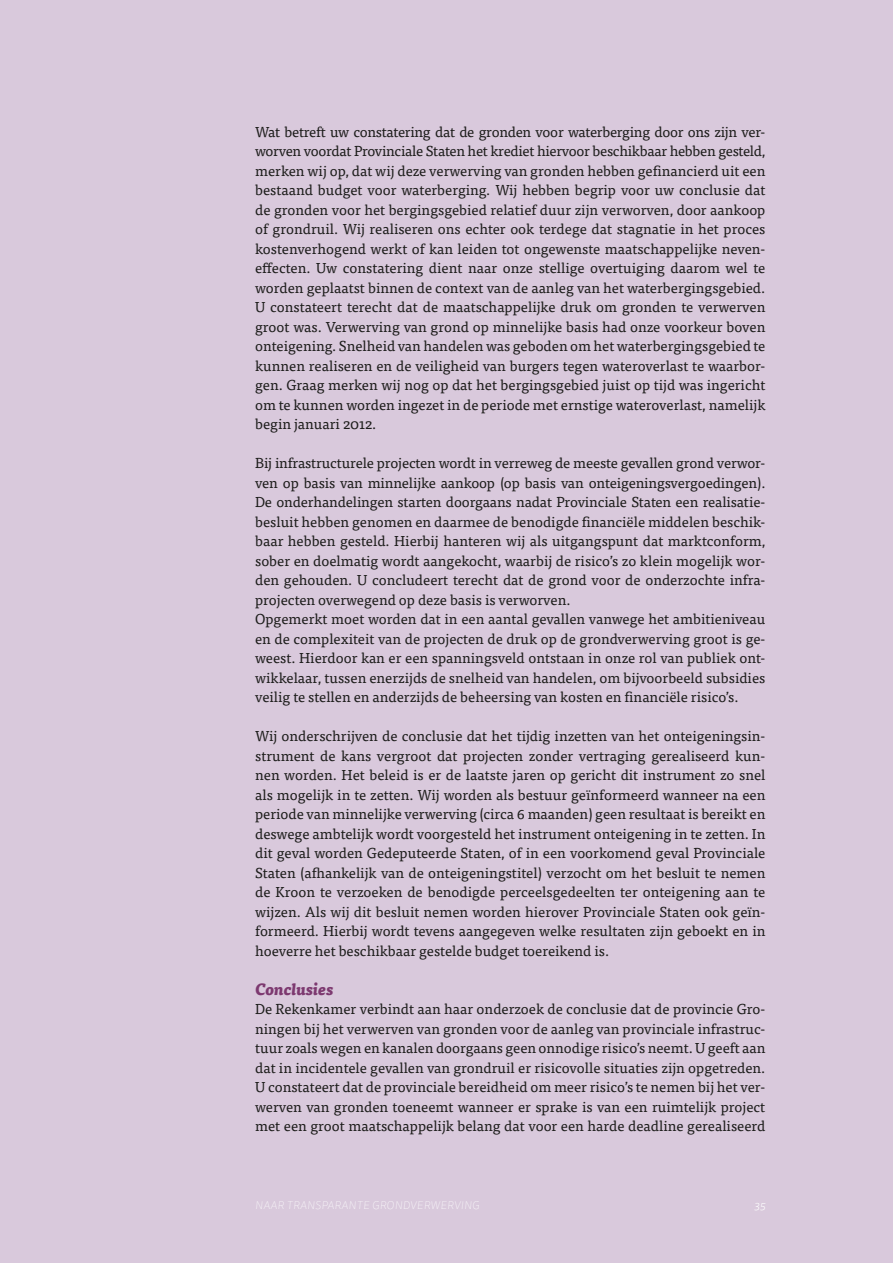
<style>
.page{position:relative;width:893px;height:1263px;background:#d9c9dc}
.page>*{position:absolute;margin:0;border:0;box-sizing:border-box;transform-origin:0 0}
.t1{font:italic 800 15.9px "Tisa OT";color:#7d3970}
.t2{font:14.4px/19.5px "Tisa OT";color:#1d1d1b;text-align:justify}
.t3{font:italic 100 11.4px "Tisa Sans OT";letter-spacing:.04em;color:#fff}
.t4{font:italic 300 11.4px "Tisa Sans OT";color:#fff}
</style>
<div class="page">
<p class="t2" style="left:255px;top:122px;width:512px">Wat betreft uw constatering dat de gronden voor waterberging door ons zijn ver&shy;worven voordat Provinciale Staten het krediet hiervoor beschikbaar hebben gesteld, merken wij op, dat wij deze verwerving van gronden hebben gefinancierd uit een bestaand budget voor waterberging. Wij hebben begrip voor uw conclusie dat de gronden voor het bergingsgebied relatief duur zijn verworven, door aankoop of grondruil. Wij realiseren ons echter ook terdege dat stagnatie in het proces kostenverhogend werkt of kan leiden tot ongewenste maatschappelijke neven&shy;effecten. Uw constatering dient naar onze stellige overtuiging daarom wel te worden geplaatst binnen de context van de aanleg van het waterbergingsgebied.<br>U constateert terecht dat de maatschappelijke druk om gronden te verwerven groot was. Verwerving van grond op minnelijke basis had onze voorkeur boven onteigening. Snelheid van handelen was geboden om het waterbergingsgebied te kunnen realiseren en de veiligheid van burgers tegen wateroverlast te waarbor&shy;gen. Graag merken wij nog op dat het bergingsgebied juist op tijd was ingericht om te kunnen worden ingezet in de periode met ernstige wateroverlast, namelijk begin januari 2012.</p>
<p class="t2" style="left:255px;top:453px;width:512px;text-align:left">Bij infrastructurele projecten wordt in verreweg de meeste gevallen grond verwor&shy;ven op basis van minnelijke aankoop (op basis van onteigeningsvergoedingen).<br>De onderhandelingen starten doorgaans nadat Provinciale Staten een realisatie&shy;besluit hebben genomen en daarmee de benodigde financiële middelen beschik&shy;baar hebben gesteld. Hierbij hanteren wij als uitgangspunt dat marktconform, sober en doelmatig wordt aangekocht, waarbij de risico’s zo klein mogelijk wor&shy;den gehouden. U concludeert terecht dat de grond voor de onderzochte infra&shy;projecten overwegend op deze basis is verworven.<br>Opgemerkt moet worden dat in een aantal gevallen vanwege het ambitieniveau en de complexiteit van de projecten de druk op de grondverwerving groot is ge&shy;weest. Hierdoor kan er een spanningsveld ontstaan in onze rol van publiek ont&shy;wikkelaar, tussen enerzijds de snelheid van handelen, om bijvoorbeeld subsidies veilig te stellen en anderzijds de beheersing van kosten en financiële risico’s.</p>
<p class="t2" style="left:255px;top:726px;width:512px">Wij onderschrijven de conclusie dat het tijdig inzetten van het onteigeningsin&shy;strument de kans vergroot dat projecten zonder vertraging gerealiseerd kun&shy;nen worden. Het beleid is er de laatste jaren op gericht dit instrument zo snel als mogelijk in te zetten. Wij worden als bestuur geïnformeerd wanneer na een periode van minnelijke verwerving (circa 6 maanden) geen resultaat is bereikt en deswege ambtelijk wordt voorgesteld het instrument onteigening in te zetten. In dit geval worden Gedeputeerde Staten, of in een voorkomend geval Provinciale Staten (afhankelijk van de onteigeningstitel) verzocht om het besluit te nemen de Kroon te verzoeken de benodigde perceelsgedeelten ter onteigening aan te wijzen. Als wij dit besluit nemen worden hierover Provinciale Staten ook geïn&shy;formeerd. Hierbij wordt tevens aangegeven welke resultaten zijn geboekt en in hoeverre het beschikbaar gestelde budget toereikend is.</p>
<p class="t1" style="left:255px;top:978px;width:80px">Conclusies</p>
<p class="t2" style="left:255px;top:999px;width:512px">De Rekenkamer verbindt aan haar onderzoek de conclusie dat de provincie Gro&shy;ningen bij het verwerven van gronden voor de aanleg van provinciale infrastruc&shy;tuur zoals wegen en kanalen doorgaans geen onnodige risico’s neemt. U geeft aan dat in incidentele gevallen van grondruil er risicovolle situaties zijn opgetreden.<br>U constateert dat de provinciale bereidheid om meer risico’s te nemen bij het ver&shy;werven van gronden toeneemt wanneer er sprake is van een ruimtelijk project met een groot maatschappelijk belang dat voor een harde deadline gerealiseerd</p>
<p class="t3" style="left:255px;top:1198px;width:226px">NAAR TRANSPARANTE GRONDVERWERVING</p>
<p class="t4" style="left:754px;top:1198px;width:13px">35</p>
</div>
